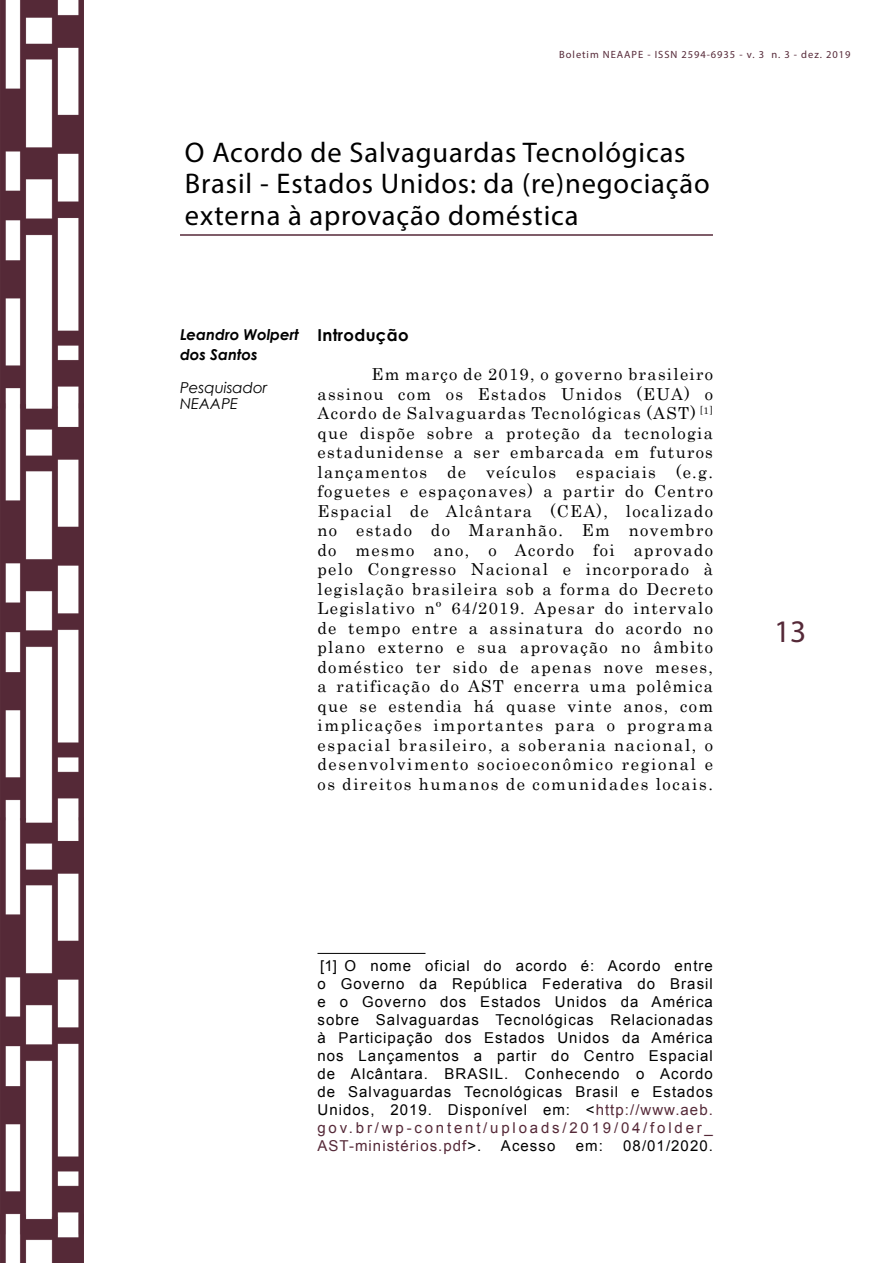
<style>
.page{position:relative;width:893px;height:1263px;background:#fff}
.page>*{position:absolute;margin:0;border:0;box-sizing:border-box;transform-origin:0 0}
.t1{font:31.5px "Myriad Pro";color:#552938}
.t2{font:28.5px/31.5px "Myriad Pro";letter-spacing:.03em;color:#000}
.t3{font:16.5px/19.5px "Century";letter-spacing:.1em;color:#000;text-align:justify}
.t4{font:700 16.5px "Century Gothic";letter-spacing:.02em;color:#000}
.t5{font:15px/18px "Arial";letter-spacing:.07em;color:#000;text-align:justify}
.t6{font:italic 700 15px/19.5px "Century Gothic";color:#000}
.t7{font:italic 15px/16.5px "Century Gothic";color:#000}
.t8{font:10.5px "Myriad Pro";letter-spacing:.09em;color:#552938}
.s1{color:#552938}
</style>
<div class="page">
<img style="left:0;top:0;width:84px;height:1263px">
<hr style="left:180px;top:234px;width:533px;height:2px;background:#552938">
<hr style="left:317px;top:953px;width:108px;height:1px;background:#000">
<p class="t8" style="left:559px;top:48px;width:293px">Boletim NEAAPE - ISSN 2594-6935 - v. 3 n. 3 - dez. 2019</p>
<h2 class="t2" style="left:185px;top:136px;width:526px">O Acordo de Salvaguardas Tecnológicas<br>Brasil - Estados Unidos: da (re)negociação externa à aprovação doméstica</h2>
<p class="t6" style="left:180px;top:324px;width:121px">Leandro Wolpert dos Santos</p>
<p class="t7" style="left:180px;top:379px;width:89px">Pesquisador<br>NEAAPE</p>
<p class="t4" style="left:317px;top:323px;width:93px">Introdução</p>
<p class="t3" style="left:317px;top:363px;width:397px;text-indent:54px">Em março de 2019, o governo brasileiro assinou com os Estados Unidos (EUA) o Acordo de Salvaguardas Tecnológicas (AST) <sup>[1] </sup>que dispõe sobre a proteção da tecnologia estadunidense a ser embarcada em futuros lançamentos de veículos espaciais (e.g. foguetes e espaçonaves) a partir do Centro Espacial de Alcântara (CEA), localizado no estado do Maranhão. Em novembro do mesmo ano, o Acordo foi aprovado pelo Congresso Nacional e incorporado à legislação brasileira sob a forma do Decreto Legislativo nº 64/2019. Apesar do intervalo de tempo entre a assinatura do acordo no plano externo e sua aprovação no âmbito doméstico ter sido de apenas nove meses, a ratificação do AST encerra uma polêmica que se estendia há quase vinte anos, com implicações importantes para o programa espacial brasileiro, a soberania nacional, o desenvolvimento socioeconômico regional e os direitos humanos de comunidades locais.</p>
<h1 class="t1" style="left:774px;top:612px;width:34px">13</h1>
<p class="t5" style="left:317px;top:957px;width:397px">[1] O nome oficial do acordo é: Acordo entre o Governo da República Federativa do Brasil e o Governo dos Estados Unidos da América sobre Salvaguardas Tecnológicas Relacionadas à Participação dos Estados Unidos da América nos Lançamentos a partir do Centro Espacial de Alcântara. BRASIL. Conhecendo o Acordo de Salvaguardas Tecnológicas Brasil e Estados Unidos, 2019. Disponível em: &lt;<span class="s1">http://www.aeb. gov.br/wp-content/uploads/2019/04/folder_ AST-ministérios.pdf</span>&gt;.</p>
<p class="t5" style="left:501px;top:1137px;width:56px">Acesso</p>
<p class="t5" style="left:576px;top:1137px;width:29px">em:</p>
<p class="t5" style="left:623px;top:1137px;width:91px">08/01/2020.</p>
</div>
